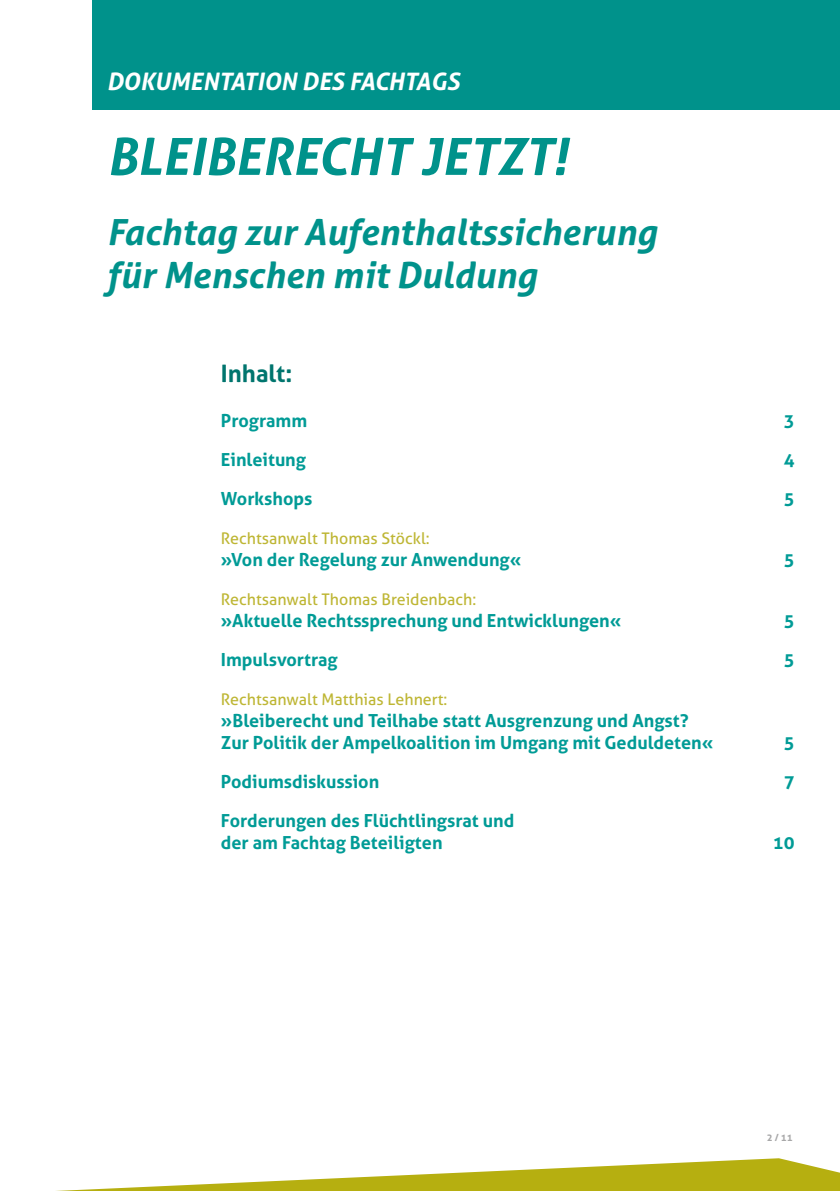
<style>
.page{position:relative;width:840px;height:1191px;background:#fff}
.page>*{position:absolute;margin:0;border:0;box-sizing:border-box;transform-origin:0 0}
.t1{font:italic 700 51.2px "Aller";color:#00928b}
.t2{font:italic 700 36px/43.2px "Aller";color:#00928b}
.t3{font:italic 700 24px "Aller";color:#fff}
.t4{font:700 24px "Aller";color:#00756e}
.t5{font:700 18px/22px "Aller";color:#009b96}
.t6{font:16px "Aller";color:#beb634}
.t7{font:700 9.8px "Aller";color:#a7a7a8}
</style>
<div class="page">
<svg style="left:56px;top:1158px;width:783px;height:33px"></svg>
<div style="left:93px;top:0;width:746px;height:109px;background:#00928b"></div>
<h3 class="t3" style="left:107px;top:67px;width:354px">Dokumentation des Fachtags</h3>
<h1 class="t1" style="left:107px;top:125px;width:461px">Bleiberecht jetzt!</h1>
<h2 class="t2" style="left:107px;top:210px;width:552px">Fachtag zur Aufenthaltssicherung für Menschen mit Duldung</h2>
<h3 class="t4" style="left:221px;top:358px;width:73px">Inhalt:</h3>
<p class="t5" style="left:221px;top:409px;width:88px">Programm</p>
<p class="t5" style="left:783px;top:409px;width:12px">3</p>
<p class="t5" style="left:221px;top:448px;width:87px">Einleitung</p>
<p class="t5" style="left:783px;top:448px;width:12px">4</p>
<p class="t5" style="left:221px;top:488px;width:93px">Workshops</p>
<p class="t5" style="left:783px;top:488px;width:12px">5</p>
<p class="t6" style="left:221px;top:529px;width:210px">Rechtsanwalt Thomas Stöckl:</p>
<p class="t5" style="left:221px;top:549px;width:302px">»Von der Regelung zur Anwendung«</p>
<p class="t5" style="left:783px;top:549px;width:12px">5</p>
<p class="t6" style="left:221px;top:590px;width:257px">Rechtsanwalt Thomas Breidenbach:</p>
<p class="t5" style="left:221px;top:610px;width:401px">»Aktuelle Rechtssprechung und Entwicklungen«</p>
<p class="t5" style="left:783px;top:610px;width:12px">5</p>
<p class="t5" style="left:221px;top:649px;width:118px">Impulsvortrag</p>
<p class="t5" style="left:783px;top:649px;width:12px">5</p>
<p class="t6" style="left:221px;top:690px;width:228px">Rechtsanwalt Matthias Lehnert:</p>
<p class="t5" style="left:221px;top:710px;width:493px">»Bleiberecht und Teilhabe statt Ausgrenzung und Angst?<br>Zur Politik der Ampelkoalition im Umgang mit Geduldeten«</p>
<p class="t5" style="left:783px;top:732px;width:12px">5</p>
<p class="t5" style="left:221px;top:771px;width:160px">Podiumsdiskussion</p>
<p class="t5" style="left:783px;top:771px;width:12px">7</p>
<p class="t5" style="left:221px;top:810px;width:295px">Forderungen des Flüchtlingsrat und der am Fachtag Beteiligten</p>
<p class="t5" style="left:772px;top:832px;width:23px">10</p>
<p class="t7" style="left:766px;top:1131px;width:28px">2 / 11</p>
</div>
